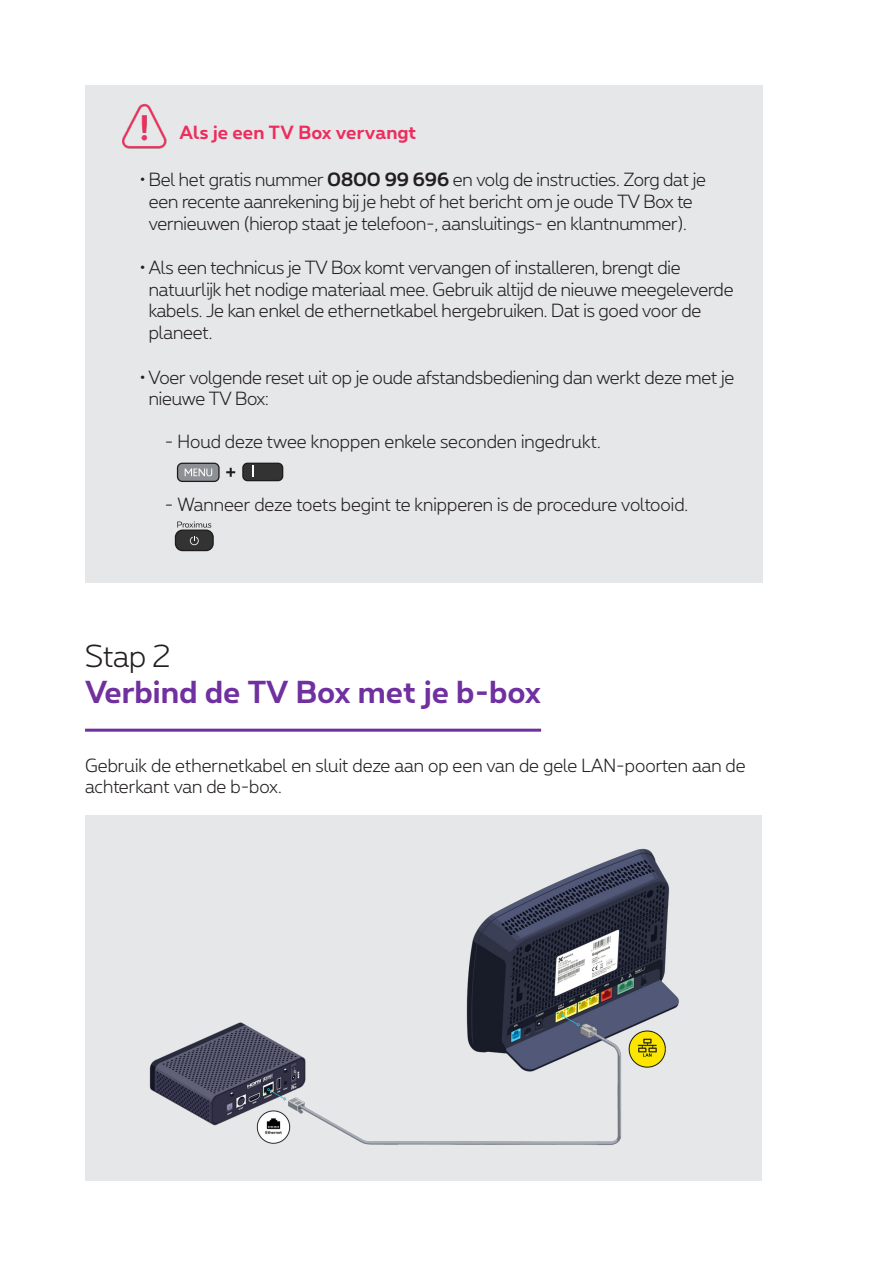
<style>
.page{position:relative;width:893px;height:1263px;background:#fff}
.page>*{position:absolute;margin:0;border:0;box-sizing:border-box;transform-origin:0 0}
.Heading_1_light{font:700 30px/36px "Proximus";color:#7030a0}
.t1{font:300 18px/21.6px "Proximus";letter-spacing:-.01em;color:#231f20}
.Heading_3{font:700 18px "Proximus";letter-spacing:.005em;color:#ed2d5d}
.s1{font-weight:700}
.s2{font-weight:300;color:#231f20}
</style>
<div class="page">
<hr style="left:85px;top:729px;width:456px;height:3px;background:#7030a0">
<div style="left:85px;top:85px;width:677px;height:497px;background:#e6e7e9"></div>
<img style="left:123px;top:103px;width:44px;height:45px">
<svg style="left:226px;top:468px;width:9px;height:9px"></svg>
<div style="left:177px;top:463px;width:43px;height:19px;background:#8d9195;border:1px solid #1d1d1b;border-radius:5px"></div>
<svg style="left:185px;top:468px;width:27px;height:8px"></svg>
<div style="left:243px;top:463px;width:40px;height:18px;background:#333;border-radius:5px"></div>
<div style="left:242px;top:463px;width:41px;height:18px;border:1px solid #1d1d1b;border-radius:5px"></div>
<svg style="left:252px;top:466px;width:2px;height:11px"></svg>
<div style="left:175px;top:530px;width:38px;height:20px;background:#333;border-radius:7px"></div>
<div style="left:175px;top:529px;width:39px;height:22px;border:1px solid #1d1d1b;border-radius:7px"></div>
<svg style="left:177px;top:521px;width:34px;height:7px"></svg>
<svg style="left:190px;top:536px;width:9px;height:9px"></svg>
<div style="left:85px;top:815px;width:676px;height:366px;background:#e6e7e9"></div>
<img style="left:149px;top:848px;width:530px;height:297px">
<p class="Heading_3" style="left:180px;top:119px;width:238px">Als je een TV Box vervangt</p>
<p class="t1" style="left:140px;top:168px;width:567px;text-align:center">• Bel het gratis nummer <span class="s1">0800 99 696</span> en volg de instructies. Zorg dat je een recente aanrekening bij je hebt of het bericht om je oude TV Box te vernieuwen (hierop staat je telefoon-, aansluitings- en klantnummer).</p>
<p class="t1" style="left:149px;top:256px;width:586px;text-indent:-9px">• Als een technicus je TV Box komt vervangen of installeren, brengt die natuurlijk het nodige materiaal mee. Gebruik altijd de nieuwe meegeleverde kabels. Je kan enkel de ethernetkabel hergebruiken. Dat is goed voor de planeet.</p>
<p class="t1" style="left:149px;top:365px;width:587px;text-indent:-9px">• Voer volgende reset uit op je oude afstandsbediening dan werkt deze met je nieuwe TV Box:</p>
<p class="t1" style="left:165px;top:430px;width:437px">- Houd deze twee knoppen enkele seconden ingedrukt.</p>
<p class="t1" style="left:165px;top:493px;width:525px">- Wanneer deze toets begint te knipperen is de procedure voltooid.</p>
<p class="Heading_1_light" style="left:85px;top:636px;width:458px"><span class="s2">Stap 2<br></span>Verbind de TV Box met je b-box</p>
<p class="t1" style="left:85px;top:754px;width:662px">Gebruik de ethernetkabel en sluit deze aan op een van de gele LAN-poorten aan de achterkant van de b-box.</p>
</div>
